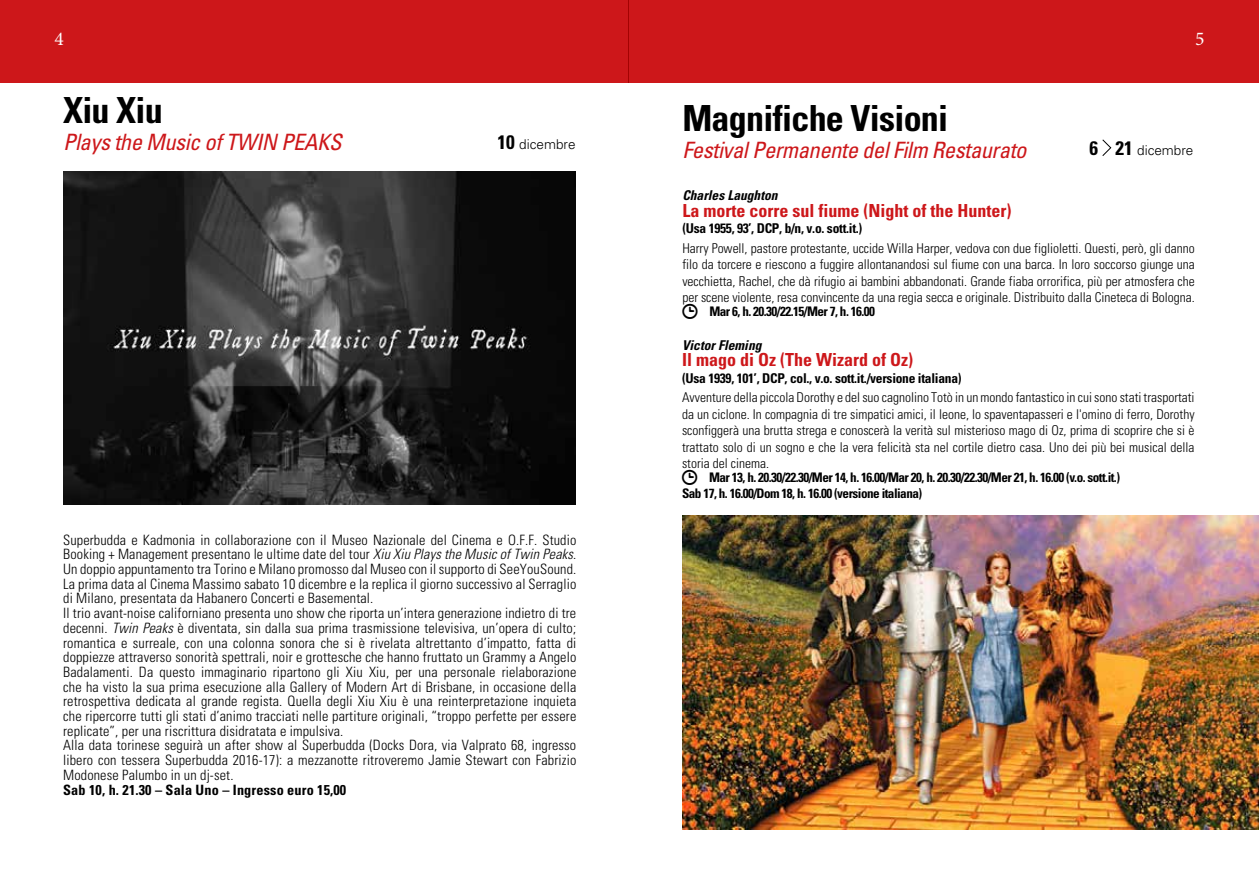
<style>
.page{position:relative;width:1259px;height:893px;background:#fff}
.page>*{position:absolute;margin:0;border:0;box-sizing:border-box;transform-origin:0 0}
.t1{font:700 condensed 36px "Univers";letter-spacing:-.02em;color:#000}
.t2{font:italic condensed 22.5px "Univers";letter-spacing:-.02em;color:#cd171a}
.t3{font:19.5px "Minion Pro";color:#fff}
.t4{font:700 condensed 18px "Univers";color:#cd171a}
.t5{font:300 condensed 14.25px/14.7px "Univers";letter-spacing:.01em;color:#000}
.t6{font:700 condensed 14.25px "Univers";letter-spacing:.01em;color:#000}
.t7{font:300 condensed 13.5px/16.5px "Univers";color:#000;text-align:justify}
.t8{font:700 condensed 13.5px "Univers";letter-spacing:-.02em;color:#000}
.t9{font:italic 700 condensed 13.5px "Univers";color:#000}
.t10{font:300 13.5px "Univers";color:#000}
.t11{font:700 condensed 13.2px/16.5px "Univers";letter-spacing:-.04em;color:#000}
.s1{font-weight:700;font-stretch:condensed;font-size:19.5px}
.s2{font-style:italic}
</style>
<div class="page">
<div style="left:628px;top:0;width:631px;height:83px;background:#cd171a"></div>
<svg style="left:1102px;top:139px;width:9px;height:17px"></svg>
<div style="left:0;top:0;width:628px;height:83px;background:#cd171a"></div>
<img style="left:64px;top:172px;width:511px;height:333px">
<img style="left:682px;top:515px;width:577px;height:314px">
<h3 class="t3" style="left:54px;top:26px;width:11px">4</h3>
<h3 class="t3" style="left:1195px;top:26px;width:11px">5</h3>
<h1 class="t1" style="left:63px;top:88px;width:101px">Xiu Xiu</h1>
<h2 class="t2" style="left:63px;top:128px;width:280px">Plays the Music of TWIN PEAKS</h2>
<p class="t10" style="left:497px;top:136px;width:79px"><span class="s1">10</span> dicembre</p>
<p class="t5" style="left:63px;top:532px;width:515px">Superbudda e Kadmonia in collaborazione con il Museo Nazionale del Cinema e O.F.F. Studio Booking + Management presentano le ultime date del tour <span class="s2">Xiu Xiu Plays the Music of Twin Peaks</span>.<br>Un doppio appuntamento tra Torino e Milano promosso dal Museo con il supporto di SeeYouSound.<br>La prima data al Cinema Massimo sabato 10 dicembre e la replica il giorno successivo al Serraglio di Milano, presentata da Habanero Concerti e Basemental.<br>Il trio avant-noise californiano presenta uno show che riporta un’intera generazione indietro di tre decenni. <span class="s2">Twin Peaks</span> è diventata, sin dalla sua prima trasmissione televisiva, un’opera di culto; romantica e surreale, con una colonna sonora che si è rivelata altrettanto d’impatto, fatta di doppiezze attraverso sonorità spettrali, noir e grottesche che hanno fruttato un Grammy a Angelo Badalamenti. Da questo immaginario ripartono gli Xiu Xiu, per una personale rielaborazione che ha visto la sua prima esecuzione alla Gallery of Modern Art di Brisbane, in occasione della retrospettiva dedicata al grande regista. Quella degli Xiu Xiu è una reinterpretazione inquieta che ripercorre tutti gli stati d’animo tracciati nelle partiture originali, “troppo perfette per essere replicate”, per una riscrittura disidratata e impulsiva.<br>Alla data torinese seguirà un after show al Superbudda (Docks Dora, via Valprato 68, ingresso libero con tessera Superbudda 2016-17): a mezzanotte ritroveremo Jamie Stewart con Fabrizio Modonese Palumbo in un dj-set.</p>
<p class="t6" style="left:63px;top:781px;width:285px">Sab 10, h. 21.30 – Sala Uno – Ingresso euro 15,00</p>
<h1 class="t1" style="left:682px;top:96px;width:267px">Magnifiche Visioni</h1>
<h2 class="t2" style="left:682px;top:135px;width:346px">Festival Permanente del Film Restaurato</h2>
<p class="t10" style="left:1089px;top:142px;width:105px"><span class="s1">6 21</span> dicembre</p>
<p class="t9" style="left:682px;top:187px;width:97px">Charles Laughton</p>
<p class="t4" style="left:682px;top:199px;width:330px">La morte corre sul fiume (Night of the Hunter)</p>
<p class="t8" style="left:682px;top:220px;width:181px">(Usa 1955, 93’, DCP, b/n, v.o. sott.it.)</p>
<p class="t7" style="left:682px;top:240px;width:514px">Harry Powell, pastore protestante, uccide Willa Harper, vedova con due figlioletti. Questi, però, gli danno filo da torcere e riescono a fuggire allontanandosi sul fiume con una barca. In loro soccorso giunge una vecchietta, Rachel, che dà rifugio ai bambini abbandonati. Grande fiaba orrorifica, più per atmosfera che per scene violente, resa convincente da una regia secca e originale. Distribuito dalla Cineteca di Bologna.</p>
<p class="t11" style="left:709px;top:303px;width:167px">Mar 6, h. 20.30/22.15/Mer 7, h. 16.00</p>
<p class="t9" style="left:682px;top:336px;width:81px">Victor Fleming</p>
<p class="t4" style="left:682px;top:349px;width:232px">Il mago di Oz (The Wizard of Oz)</p>
<p class="t8" style="left:682px;top:369px;width:281px">(Usa 1939, 101’, DCP, col., v.o. sott.it./versione italiana)</p>
<p class="t7" style="left:682px;top:389px;width:514px">Avventure della piccola Dorothy e del suo cagnolino Totò in un mondo fantastico in cui sono stati trasportati da un ciclone. In compagnia di tre simpatici amici, il leone, lo spaventapasseri e l'omino di ferro, Dorothy sconfiggerà una brutta strega e conoscerà la verità sul misterioso mago di Oz, prima di scoprire che si è trattato solo di un sogno e che la vera felicità sta nel cortile dietro casa. Uno dei più bei musical della storia del cinema.</p>
<p class="t11" style="left:682px;top:468px;width:439px;text-indent:27px">Mar 13, h. 20.30/22.30/Mer 14, h. 16.00/Mar 20, h. 20.30/22.30/Mer 21, h. 16.00 (v.o. sott.it.)<br>Sab 17, h. 16.00/Dom 18, h. 16.00 (versione italiana)</p>
</div>
